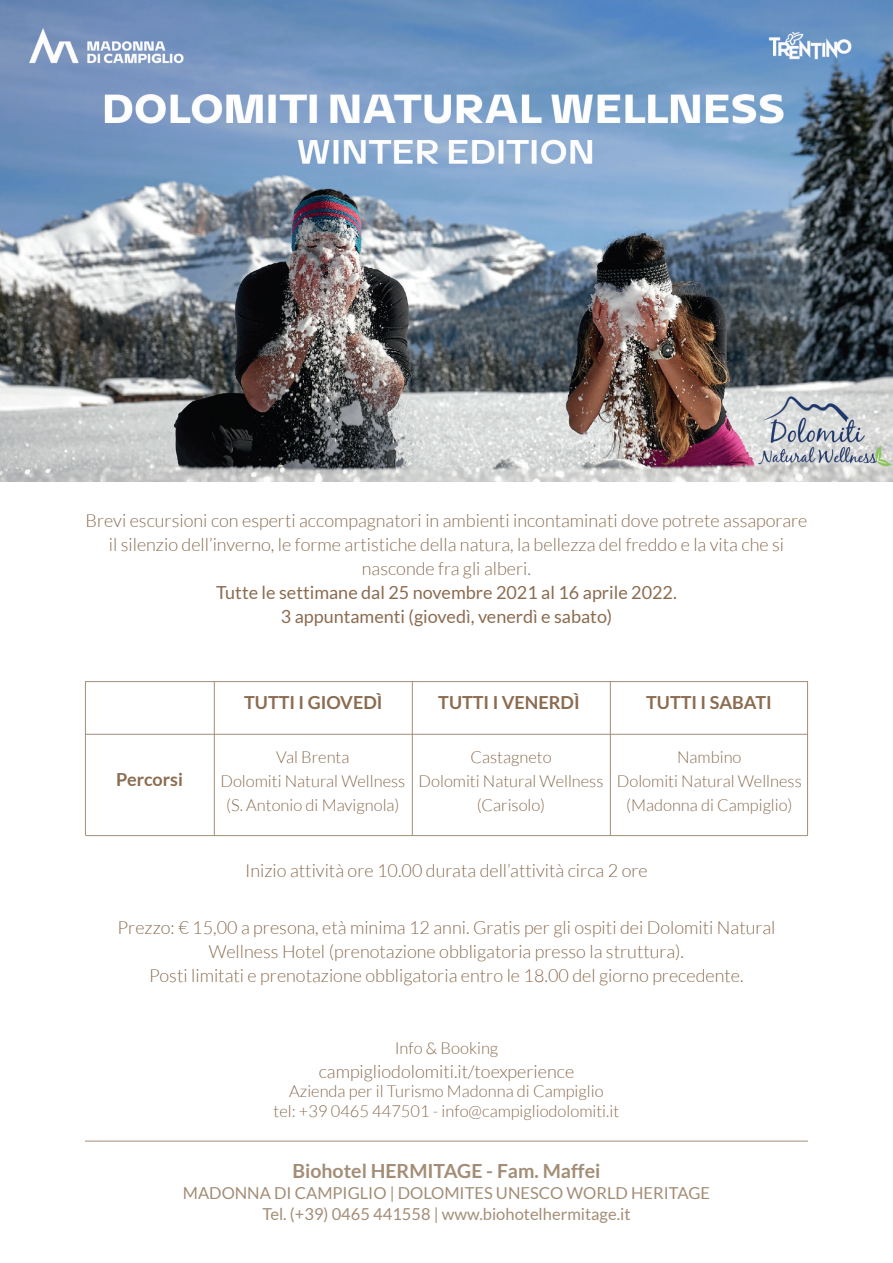
<style>
.page{position:relative;width:893px;height:1263px;background:#fff}
.page>*{position:absolute;margin:0;border:0;box-sizing:border-box;transform-origin:0 0}
.t1{font:700 19.5px "Lato";color:#a38d76}
.t2{font:300 18px/24px "Lato";color:#8b6c50;text-align:center}
.t3{font:18px/24px "Lato";color:#8b6c50;text-align:center}
.t4{font:700 18px "Lato";color:#8b6c50}
.t5{font:300 16.5px/24px "Lato";color:#8b6c50;text-align:center}
.t6{font:16.5px/21px "Lato";color:#a38d76;text-align:center}
</style>
<div class="page">
<hr style="left:85px;top:1141px;width:723px;height:1px;background:#a38d76">
<hr style="left:85px;top:734px;width:723px;height:1px;background:#a38d76">
<hr style="left:214px;top:682px;width:1px;height:154px;background:#a38d76">
<hr style="left:412px;top:682px;width:1px;height:154px;background:#a38d76">
<hr style="left:610px;top:682px;width:1px;height:154px;background:#a38d76">
<hr style="left:807px;top:681px;width:1px;height:154px;background:#a38d76">
<hr style="left:85px;top:835px;width:723px;height:1px;background:#a38d76">
<hr style="left:85px;top:681px;width:1px;height:154px;background:#a38d76">
<hr style="left:85px;top:681px;width:723px;height:1px;background:#a38d76">
<img style="left:0;top:0;width:893px;height:482px">
<p class="t2" style="left:86px;top:509px;width:723px">Brevi escursioni con esperti accompagnatori in ambienti incontaminati dove potrete assaporare il silenzio dell’inverno, le forme artistiche della natura, la bellezza del freddo e la vita che si nasconde fra gli alberi.</p>
<p class="t3" style="left:216px;top:580px;width:462px">Tutte le settimane dal 25 novembre 2021 al 16 aprile 2022.<br>3 appuntamenti (giovedì, venerdì e sabato)</p>
<p class="t4" style="left:116px;top:769px;width:68px">Percorsi</p>
<p class="t4" style="left:244px;top:692px;width:140px">TUTTI I GIOVEDÌ</p>
<p class="t4" style="left:438px;top:692px;width:143px">TUTTI I VENERDÌ</p>
<p class="t4" style="left:646px;top:692px;width:127px">TUTTI I SABATI</p>
<p class="t5" style="left:220px;top:745px;width:186px">Val Brenta<br>Dolomiti Natural Wellness (S. Antonio di Mavignola)</p>
<p class="t5" style="left:419px;top:745px;width:186px">Castagneto<br>Dolomiti Natural Wellness (Carisolo)</p>
<p class="t5" style="left:617px;top:746px;width:186px">Nambino<br>Dolomiti Natural Wellness (Madonna di Campiglio)</p>
<p class="t2" style="left:245px;top:858px;width:404px">Inizio attività ore 10.00 durata dell’attività circa 2 ore</p>
<p class="t2" style="left:118px;top:915px;width:659px">Prezzo: € 15,00 a presona, età minima 12 anni. Gratis per gli ospiti dei Dolomiti Natural<br>Wellness Hotel (prenotazione obbligatoria presso la struttura).<br>Posti limitati e prenotazione obbligatoria entro le 18.00 del giorno precedente.</p>
<p class="t5" style="left:395px;top:1036px;width:105px">Info &amp; Booking</p>
<p class="t2" style="left:319px;top:1059px;width:257px">campigliodolomiti.it/toexperience</p>
<p class="t5" style="left:274px;top:1082px;width:347px;line-height:19.5px">Azienda per il Turismo Madonna di Campiglio<br>tel: +39 0465 447501 - info@campigliodolomiti.it</p>
<p class="t1" style="left:292px;top:1159px;width:309px">Biohotel HERMITAGE - Fam. Maffei</p>
<p class="t6" style="left:183px;top:1182px;width:529px">MADONNA DI CAMPIGLIO | DOLOMITES UNESCO WORLD HERITAGE<br>Tel. (+39) 0465 441558 | www.biohotelhermitage.it</p>
</div>
